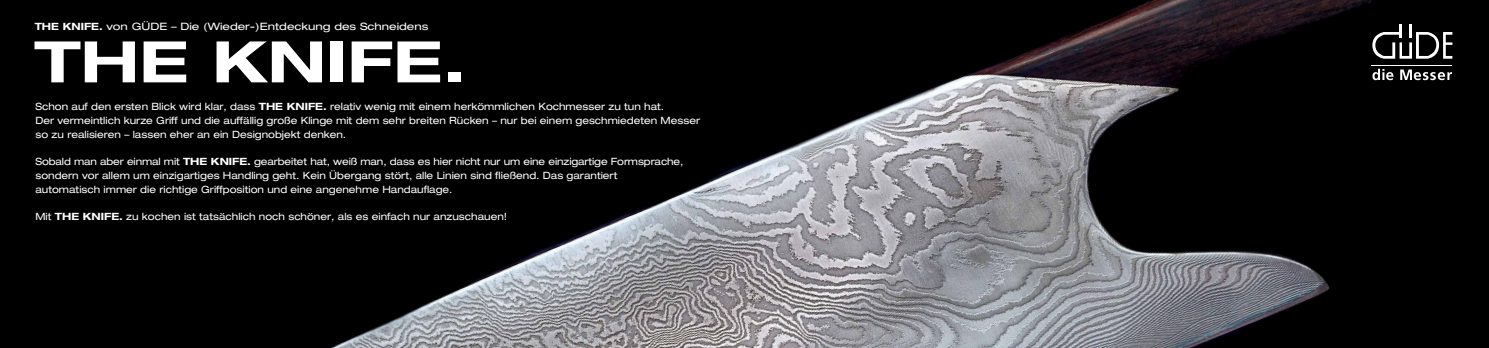
<style>
.page{position:relative;width:1489px;height:348px;background:#fff}
.page>*{position:absolute;margin:0;border:0;box-sizing:border-box;transform-origin:0 0}
.t1{font:700 expanded 57.12px "Helvetica Neue LT Std";color:#fff;scale:1.11 1}
.t2{font:expanded 10.12px "Helvetica Neue LT Std";color:#fff;scale:1.11 1}
.t3{font:expanded 10px/13.8px "Helvetica Neue LT Std";color:#fff}
.s1{font-weight:700;font-size:10px}
.s2{font-weight:700}
</style>
<div class="page">
<img style="left:0;top:0;width:1488px;height:347px">
<hr style="left:1371px;top:65px;width:81px;height:1px;background:#fff">
<svg style="left:1372px;top:25px;width:80px;height:34px"></svg>
<svg style="left:1372px;top:69px;width:21px;height:11px"></svg>
<svg style="left:1399px;top:69px;width:52px;height:11px"></svg>
<p class="t2" style="left:35px;top:21px;width:356px"><span class="s1">THE KNIFE.</span> von GÜDE – Die (Wieder-)Entdeckung des Schneidens</p>
<h1 class="t1" style="left:35px;top:26px;width:390px">THE KNIFE.</h1>
<p class="t3" style="left:35px;top:99px;width:666px">Schon auf den ersten Blick wird klar, dass <span class="s2">THE KNIFE.</span> relativ wenig mit einem herkömmlichen Kochmesser zu tun hat.<br>Der vermeintlich kurze Griff und die auffällig große Klinge mit dem sehr breiten Rücken – nur bei einem geschmiedeten Messer so zu realisieren – lassen eher an ein Designobjekt denken.</p>
<p class="t3" style="left:35px;top:154px;width:649px">Sobald man aber einmal mit <span class="s2">THE KNIFE.</span> gearbeitet hat, weiß man, dass es hier nicht nur um eine einzigartige Formsprache, sondern vor allem um einzigartiges Handling geht. Kein Übergang stört, alle Linien sind fließend. Das garantiert automatisch immer die richtige Griffposition und eine angenehme Handauflage.</p>
<p class="t3" style="left:35px;top:209px;width:473px">Mit <span class="s2">THE KNIFE.</span> zu kochen ist tatsächlich noch schöner, als es einfach nur anzuschauen!</p>
</div>
